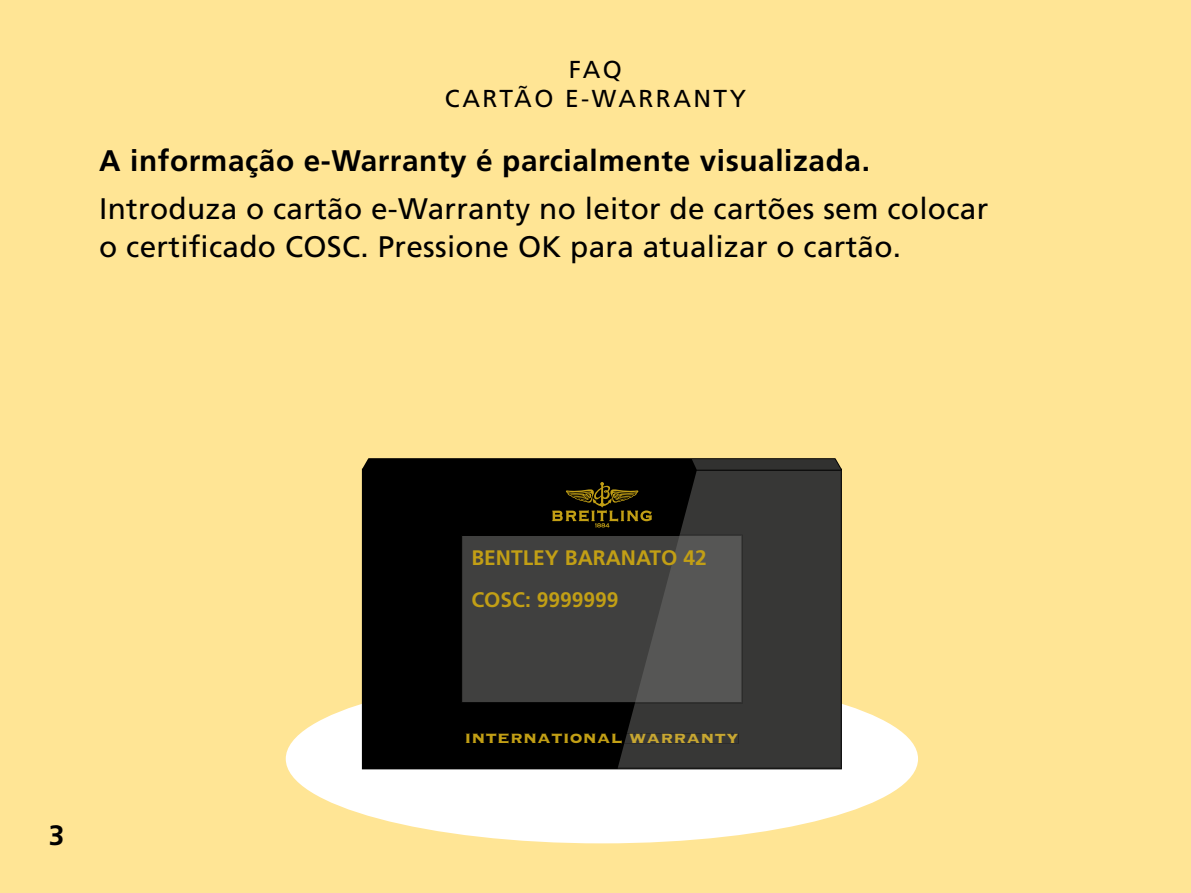
<style>
.page{position:relative;width:1191px;height:893px;background:#ffe595}
.page>*{position:absolute;margin:0;border:0;box-sizing:border-box;transform-origin:0 0}
.t1{font:29.75px/37.8px "Frutiger LT Std";letter-spacing:.01em;color:#000}
.t2{font:700 29.75px "Frutiger LT Std";letter-spacing:.02em;color:#000}
.t3{font:700 28px "Frutiger LT Std";color:#000}
.t4{font:24.5px/29.4px "Frutiger LT Std";letter-spacing:.1em;color:#000;text-align:center}
.t5{font:700 21px/42px "Frutiger LT Std";color:#c29f15}
.t6{font:21px "Copperplate Gothic Std 33 BC";color:#c29f15}
.s1{color:#c8a731}
</style>
<div class="page">
<div style="left:286px;top:674px;width:632px;height:169px;background:#fff;border-radius:50%"></div>
<div style="left:362px;top:469px;width:480px;height:300px;background:#000"></div>
<div style="left:461px;top:535px;width:156px;height:168px;background:#40403f"></div>
<svg style="left:552px;top:482px;width:65px;height:45px;background:#302705"></svg>
<svg style="left:617px;top:471px;width:223px;height:297px;background:#323230"></svg>
<svg style="left:635px;top:535px;width:107px;height:168px;background:#50504f"></svg>
<svg style="left:624px;top:733px;width:114px;height:11px"></svg>
<svg style="left:362px;top:458px;width:479px;height:13px;background:#12110f"></svg>
<p class="t4" style="left:445px;top:55px;width:303px">FAQ<br>CARTÃO e-WARRANTY</p>
<p class="t2" style="left:99px;top:143px;width:772px">A informação e-Warranty é parcialmente visualizada.</p>
<p class="t1" style="left:99px;top:190px;width:890px">Introduza o cartão e-Warranty no leitor de cartões sem colocar o certificado COSC. Pressione OK para atualizar o cartão.</p>
<p class="t3" style="left:49px;top:818px;width:17px">3</p>
<p class="t5" style="left:471px;top:537px;width:237px">BENTLEY BARANATO 42<br>COSC: 9999999</p>
<p class="t6" style="left:464px;top:727px;width:276px">international <span class="s1">warranty</span></p>
</div>
